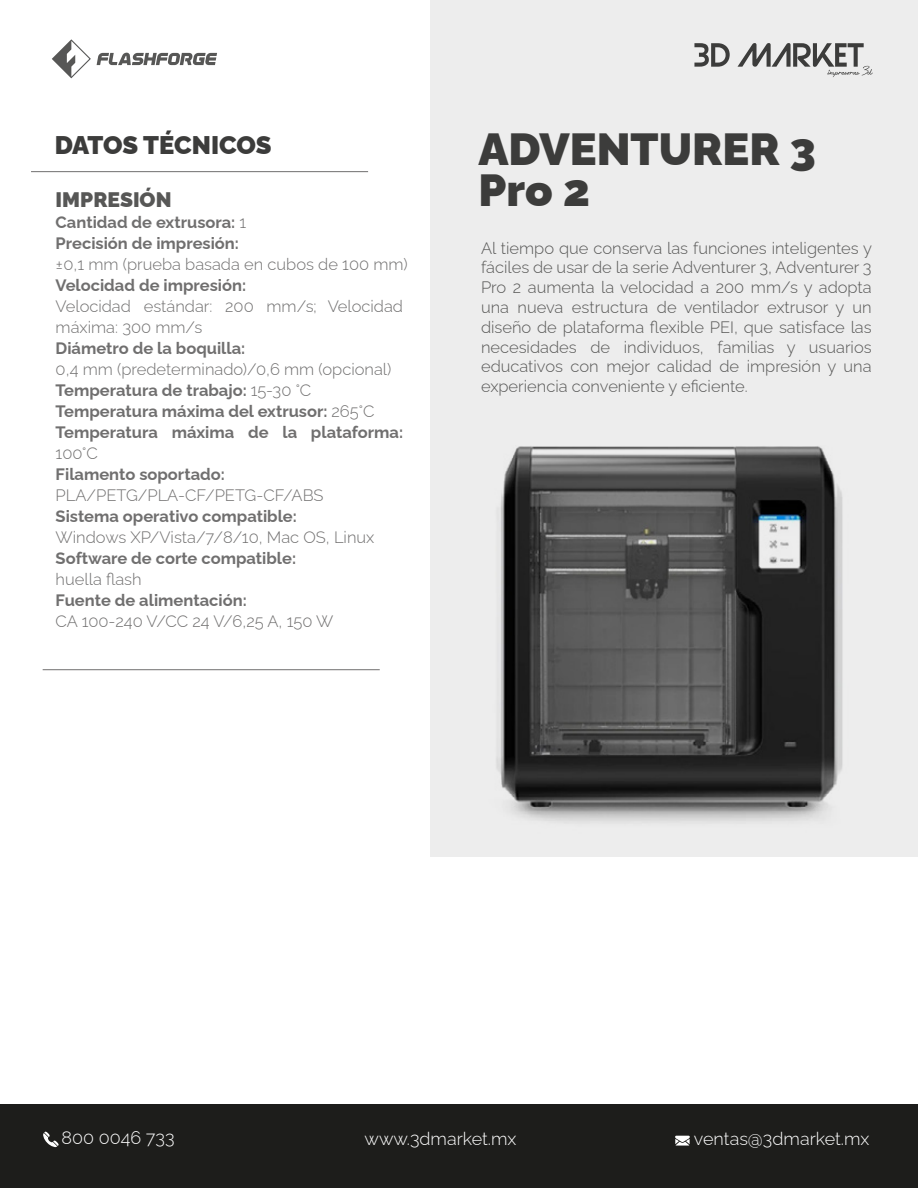
<style>
.page{position:relative;width:918px;height:1188px;background:#fff}
.page>*{position:absolute;margin:0;border:0;box-sizing:border-box;transform-origin:0 0}
.t1{font:900 45px/40.5px "Raleway";color:#3c3c3b}
.t2{font:900 25.5px "Raleway";letter-spacing:-.005em;color:#3c3c3b}
.t3{font:900 21px "Raleway";color:#575756}
.t4{font:300 18px "Raleway";color:#fff}
.t5{font:300 16.5px/19.8px "Raleway";color:#575756;text-align:justify}
.t6{font:700 16.5px/21px "Raleway";color:#706f6f}
.t7{font:300 16.5px/21px "Raleway";color:#706f6f}
.s1{font-weight:300}
</style>
<div class="page">
<div style="left:431px;top:0;width:487px;height:857px;background:#ededed"></div>
<div style="left:0;top:1105px;width:918px;height:83px;background:#1d1d1b"></div>
<svg style="left:43px;top:1131px;width:16px;height:16px"></svg>
<svg style="left:675px;top:1136px;width:15px;height:10px"></svg>
<svg style="left:694px;top:43px;width:36px;height:24px"></svg>
<svg style="left:738px;top:43px;width:135px;height:34px"></svg>
<hr style="left:43px;top:669px;width:337px;height:1px;background:#706f6f">
<hr style="left:31px;top:171px;width:337px;height:1px;background:#706f6f">
<svg style="left:52px;top:39px;width:39px;height:39px"></svg>
<svg style="left:97px;top:52px;width:120px;height:13px"></svg>
<img style="left:496px;top:446px;width:347px;height:377px">
<h2 class="t2" style="left:55px;top:125px;width:218px">DATOS TÉCNICOS</h2>
<p class="t3" style="left:56px;top:183px;width:117px">IMPRESIÓN</p>
<p class="t6" style="left:56px;top:210px;width:192px">Cantidad de extrusora: <span class="s1">1<br></span>Precisión de impresión:</p>
<p class="t7" style="left:56px;top:252px;width:354px">±0,1 mm (prueba basada en cubos de 100 mm)</p>
<p class="t6" style="left:56px;top:273px;width:192px">Velocidad de impresión:</p>
<p class="t7" style="left:56px;top:294px;width:349px">Velocidad estándar: 200 mm/s; Velocidad máxima: 300 mm/s</p>
<p class="t6" style="left:56px;top:336px;width:191px">Diámetro de la boquilla:</p>
<p class="t6" style="left:56px;top:357px;width:349px"><span class="s1">0,4 mm (predeterminado)/0,6 mm (opcional)<br></span>Temperatura de trabajo: <span class="s1">15-30 °C </span>Temperatura máxima del extrusor: <span class="s1">265°C </span>Temperatura máxima de la plataforma:</p>
<p class="t7" style="left:56px;top:441px;width:44px">100°C</p>
<p class="t6" style="left:56px;top:462px;width:171px">Filamento soportado:</p>
<p class="t7" style="left:56px;top:483px;width:269px">PLA/PETG/PLA-CF/PETG-CF/ABS</p>
<p class="t6" style="left:56px;top:504px;width:243px">Sistema operativo compatible:</p>
<p class="t7" style="left:56px;top:525px;width:320px">Windows XP/Vista/7/8/10, Mac OS, Linux</p>
<p class="t6" style="left:56px;top:546px;width:242px">Software de corte compatible:</p>
<p class="t7" style="left:56px;top:567px;width:87px">huella flash</p>
<p class="t6" style="left:56px;top:588px;width:193px">Fuente de alimentación:</p>
<p class="t7" style="left:56px;top:609px;width:279px">CA 100-240 V/CC 24 V/6,25 A, 150 W</p>
<h1 class="t1" style="left:479px;top:124px;width:339px">ADVENTURER 3<br>Pro 2</h1>
<p class="t5" style="left:481px;top:236px;width:393px">Al tiempo que conserva las funciones inteligentes y fáciles de usar de la serie Adventurer 3, Adventurer 3<br>Pro 2 aumenta la velocidad a 200 mm/s y adopta una nueva estructura de ventilador extrusor y un diseño de plataforma flexible PEI, que satisface las necesidades de individuos, familias y usuarios educativos con mejor calidad de impresión y una experiencia conveniente y eficiente.</p>
<p class="t4" style="left:62px;top:1124px;width:114px">800 0046 733</p>
<p class="t4" style="left:365px;top:1124px;width:153px">www.3dmarket.mx</p>
<p class="t4" style="left:694px;top:1125px;width:177px">ventas@3dmarket.mx</p>
</div>
